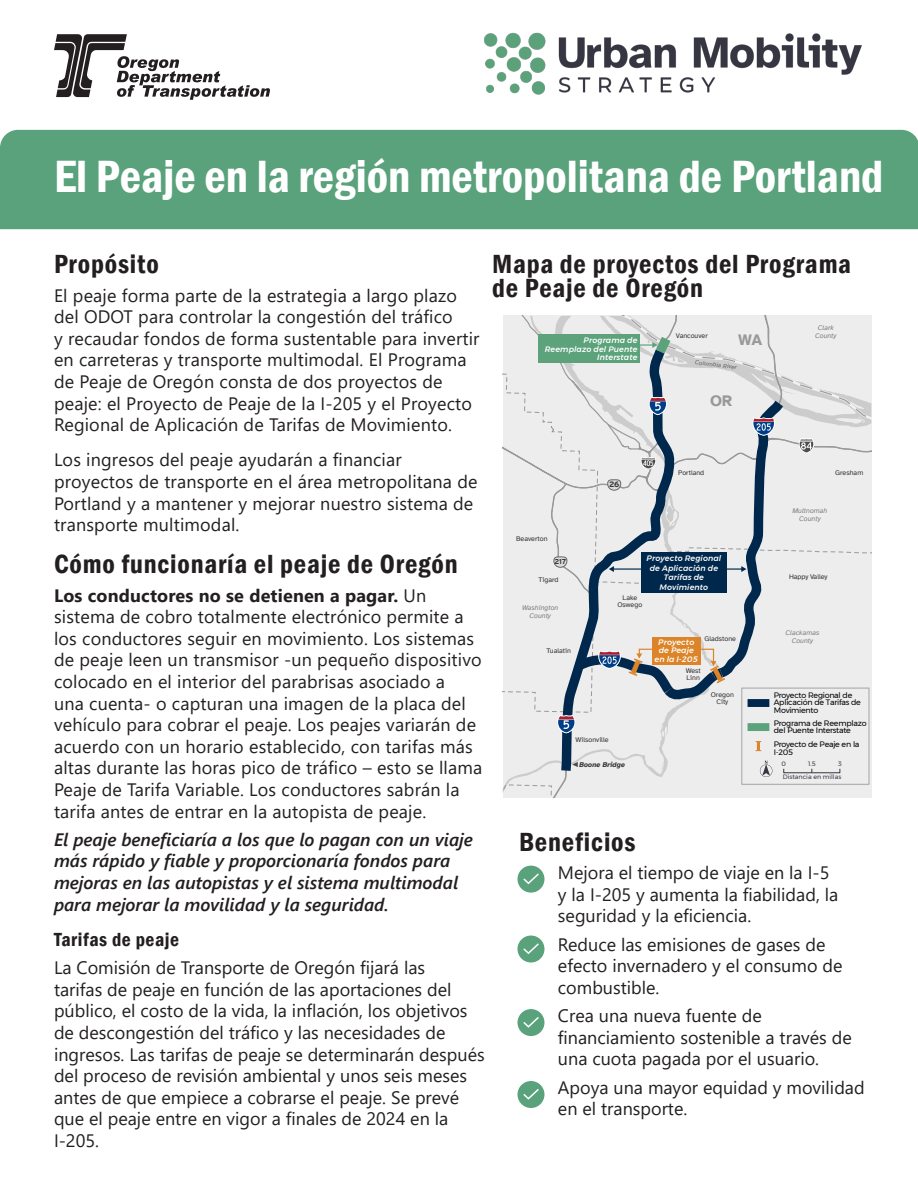
<style>
.page{position:relative;width:918px;height:1188px;background:#fff}
.page>*{position:absolute;margin:0;border:0;box-sizing:border-box;transform-origin:0 0}
.t1{font:600 condensed 46.5px "Franklin Gothic";color:#fff}
.t2{font:600 condensed 27px/24px "Franklin Gothic";letter-spacing:.03em;color:#231f20}
.t3{font:600 condensed 19.5px "Franklin Gothic";letter-spacing:.03em;color:#231f20}
.b{font:18px/21.6px "Segoe UI";letter-spacing:.01em;color:#231f20}
.callout{font:italic 600 18px/21.6px "Segoe UI";color:#231f20}
.t4{font:700 15.75px "Atkinson Hyperlegible";color:#999}
.t5{font:italic 500 7.95px/8.7px "Montserrat";letter-spacing:.01em;color:#fff;text-align:center}
.t6{font:7.95px/7.9px "Montserrat";letter-spacing:-.03em;color:#000}
.t7{font:700 7.95px "Interstate";color:#333}
.t8{font:7.05px/7.1px "Atkinson Hyperlegible";color:#333;text-align:center}
.t9{font:italic 7.05px/7.9px "Atkinson Hyperlegible";color:#808080;text-align:center}
.t10{font:italic 700 7.05px "Atkinson Hyperlegible";color:#333}
.t11{font:700 7.05px "Interstate";color:#333}
.t12{font:6.3px/13.6px "Montserrat";color:#373643;text-align:right}
.t13{font:italic 6.3px "Atkinson Hyperlegible";color:#666}
.t14{font:6.3px "Montserrat";color:#373643}
.s1{font-weight:700}
.s2{font-style:inherit}
</style>
<div class="page">
<div style="left:0;top:130px;width:918px;height:99px;background:#59a27b"></div>
<img style="left:484px;top:32px;width:378px;height:63px">
<div style="left:517px;top:866px;width:27px;height:27px;background:#59a27b;border-radius:50%"></div>
<svg style="left:523px;top:873px;width:16px;height:12px"></svg>
<div style="left:517px;top:936px;width:27px;height:27px;background:#59a27b;border-radius:50%"></div>
<svg style="left:523px;top:943px;width:16px;height:11px"></svg>
<div style="left:517px;top:1009px;width:27px;height:27px;background:#59a27b;border-radius:50%"></div>
<svg style="left:523px;top:1017px;width:16px;height:11px"></svg>
<div style="left:517px;top:1081px;width:27px;height:27px;background:#59a27b;border-radius:50%"></div>
<svg style="left:523px;top:1089px;width:16px;height:11px"></svg>
<svg style="left:503px;top:316px;width:368px;height:482px;background:#d7dadb"></svg>
<svg style="left:54px;top:34px;width:216px;height:66px"></svg>
<p class="t1" style="left:54px;top:146px;width:831px">El Peaje en la región metropolitana de Portland</p>
<p class="t2" style="left:54px;top:252px;width:106px">Propósito</p>
<p class="b" style="left:54px;top:283px;width:427px">El peaje forma parte de la estrategia a largo plazo del ODOT para controlar la congestión del tráfico<br>y recaudar fondos de forma sustentable para invertir en carreteras y transporte multimodal. El Programa de Peaje de Oregón consta de dos proyectos de peaje: el Proyecto de Peaje de la I-205 y el Proyecto Regional de Aplicación de Tarifas de Movimiento.</p>
<p class="b" style="left:54px;top:448px;width:425px">Los ingresos del peaje ayudarán a financiar proyectos de transporte en el área metropolitana de Portland y a mantener y mejorar nuestro sistema de transporte multimodal.</p>
<p class="t2" style="left:54px;top:552px;width:405px">Cómo funcionaría el peaje de Oregón</p>
<p class="b" style="left:54px;top:583px;width:430px"><span class="s1">Los conductores no se detienen a pagar.</span> Un sistema de cobro totalmente electrónico permite a los conductores seguir en movimiento. Los sistemas de peaje leen un transmisor -un pequeño dispositivo colocado en el interior del parabrisas asociado a<br>una cuenta- o capturan una imagen de la placa del vehículo para cobrar el peaje. Los peajes variarán de acuerdo con un horario establecido, con tarifas más altas durante las horas pico de tráfico – esto se llama Peaje de Tarifa Variable. Los conductores sabrán la tarifa antes de entrar en la autopista de peaje.</p>
<p class="callout" style="left:54px;top:826px;width:420px">El peaje beneficiaría a los que lo pagan con un viaje más rápido y fiable y proporcionaría fondos para mejoras en las autopistas y el sistema multimodal para mejorar la movilidad y la seguridad.</p>
<p class="t3" style="left:54px;top:926px;width:127px">Tarifas de peaje</p>
<p class="b" style="left:54px;top:955px;width:432px">La Comisión de Transporte de Oregón fijará las<br>tarifas de peaje en función de las aportaciones del público, el costo de la vida, la inflación, los objetivos de descongestión del tráfico y las necesidades de ingresos. Las tarifas de peaje se determinarán después del proceso de revisión ambiental y unos seis meses antes de que empiece a cobrarse el peaje. Se prevé que el peaje entre en vigor a finales de 2024 en la I-205.</p>
<p class="t2" style="left:492px;top:252px;width:361px">Mapa de proyectos del Programa de Peaje de Oregón</p>
<p class="t5" style="left:545px;top:336px;width:94px;text-align:right">Programa de<br>Reemplazo del Puente<br>Interstate</p>
<p class="t8" style="left:676px;top:332px;width:34px">Vancouver</p>
<p class="t13" style="left:696px;top:359px;width:44px;rotate:7deg">Columbia River</p>
<p class="t4" style="left:738px;top:331px;width:26px">WA</p>
<p class="t4" style="left:710px;top:391px;width:24px">OR</p>
<p class="t9" style="left:815px;top:324px;width:23px">Clark<br>County</p>
<p class="t8" style="left:516px;top:535px;width:33px">Beaverton</p>
<p class="t11" style="left:554px;top:557px;width:13px">217</p>
<p class="t8" style="left:539px;top:576px;width:22px">Tigard</p>
<p class="t9" style="left:522px;top:604px;width:38px">Washington<br>County</p>
<p class="t8" style="left:546px;top:647px;width:26px">Tualatin</p>
<p class="t7" style="left:609px;top:480px;width:12px">26</p>
<p class="t8" style="left:678px;top:469px;width:28px">Portland</p>
<p class="t5" style="left:647px;top:554px;width:76px;line-height:9.4px">Proyecto Regional de Aplicación de<br>Tarifas de<br>Movimiento</p>
<p class="t8" style="left:617px;top:594px;width:26px">Lake<br>Oswego</p>
<p class="t8" style="left:705px;top:635px;width:33px">Gladstone</p>
<p class="t5" style="left:654px;top:637px;width:45px">Proyecto de Peaje en la I-205</p>
<p class="t8" style="left:686px;top:667px;width:17px;text-align:left">West<br>Linn</p>
<p class="t8" style="left:711px;top:691px;width:25px">Oregon<br>City</p>
<p class="t8" style="left:575px;top:736px;width:35px">Wilsonville</p>
<p class="t10" style="left:580px;top:760px;width:47px">Boone Bridge</p>
<p class="t8" style="left:835px;top:469px;width:30px">Gresham</p>
<p class="t9" style="left:792px;top:507px;width:37px">Multnomah<br>County</p>
<p class="t8" style="left:789px;top:573px;width:40px">Happy Valley</p>
<p class="t9" style="left:786px;top:629px;width:35px">Clackamas<br>County</p>
<p class="t6" style="left:774px;top:691px;width:88px">Proyecto Regional de<br>Aplicación de Tarifas de<br>Movimiento</p>
<p class="t6" style="left:774px;top:719px;width:94px">Programa de Reemplazo del Puente Interstate</p>
<p class="t6" style="left:774px;top:740px;width:87px">Proyecto de Peaje en la<br>I-205</p>
<p class="t14" style="left:781px;top:759px;width:6px">0</p>
<p class="t14" style="left:808px;top:759px;width:9px">1.5</p>
<p class="t12" style="left:783px;top:757px;width:60px"><span class="s2">3<br></span>Distancia en millas</p>
<p class="t2" style="left:519px;top:829px;width:118px">Beneficios</p>
<p class="b" style="left:558px;top:860px;width:282px">Mejora el tiempo de viaje en la I-5 y la I-205 y aumenta la fiabilidad, la seguridad y la eficiencia.</p>
<p class="b" style="left:558px;top:932px;width:286px">Reduce las emisiones de gases de efecto invernadero y el consumo de combustible.</p>
<p class="b" style="left:558px;top:1003px;width:295px">Crea una nueva fuente de financiamiento sostenible a través de una cuota pagada por el usuario.</p>
<p class="b" style="left:558px;top:1075px;width:308px">Apoya una mayor equidad y movilidad en el transporte.</p>
</div>
